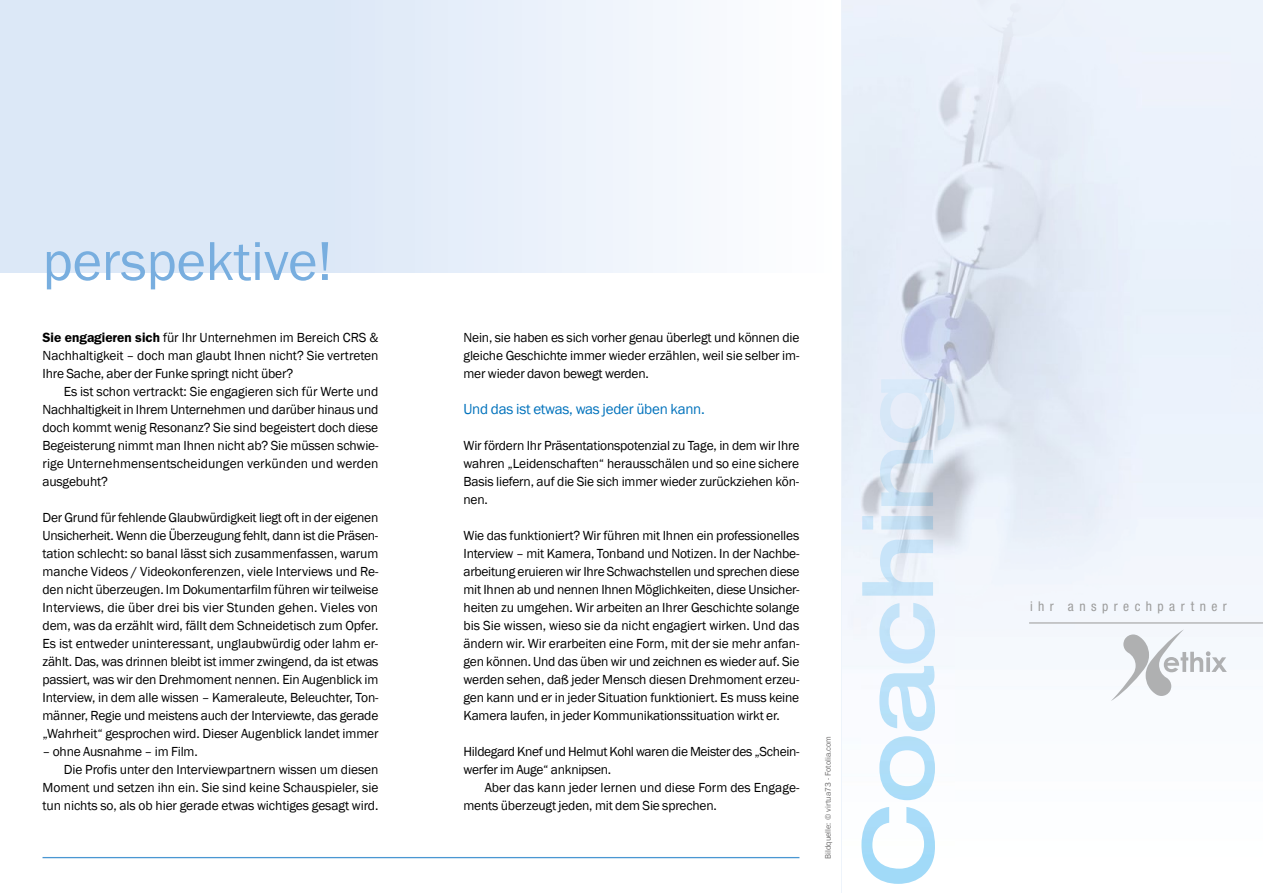
<style>
.page{position:relative;width:1263px;height:893px;background:#fff}
.page>*{position:absolute;margin:0;border:0;box-sizing:border-box;transform-origin:0 0}
.t1{font:56.7px "Franklin Gothic";letter-spacing:-.005em;color:#78aedf}
.t2{font:15px "Franklin Gothic";letter-spacing:-.015em;color:#0072bc}
.t3{font:13.5px/18px "Franklin Gothic";letter-spacing:-.015em;color:#000;text-align:justify}
.t4{font:condensed 13.5px "Helvetica Neue";letter-spacing:.405em;color:#9d9d9c}
.t5{font:8.25px "Franklin Gothic";color:#706f6f}
.s1{font-weight:600}
</style>
<div class="page">
<div style="left:0;top:0;width:831px;height:272px;background:linear-gradient(to right,#d4e3f5,#f9fbfe)"></div>
<hr style="left:43px;top:857px;width:756px;height:1px;background:#4a97d2">
<img style="left:890px;top:0;width:373px;height:411px">
<img style="left:861px;top:379px;width:93px;height:505px">
<img style="left:1146px;top:629px;width:38px;height:67px">
<img style="left:1164px;top:657px;width:15px;height:15px">
<img style="left:1180px;top:652px;width:8px;height:20px">
<img style="left:1190px;top:652px;width:13px;height:20px">
<img style="left:1206px;top:651px;width:4px;height:21px">
<img style="left:1211px;top:657px;width:16px;height:15px">
<img style="left:1111px;top:634px;width:38px;height:67px">
<hr style="left:1029px;top:622px;width:234px;height:1px;background:#9d9d9c">
<h1 class="t1" style="left:43px;top:226px;width:291px">perspektive!</h1>
<p class="t3" style="left:43px;top:329px;width:337px"><span class="s1">Sie engagieren sich</span> für Ihr Unternehmen im Bereich CRS &amp; Nachhaltigkeit – doch man glaubt Ihnen nicht? Sie vertreten Ihre Sache, aber der Funke springt nicht über?</p>
<p class="t3" style="left:43px;top:383px;width:337px;text-indent:21px">Es ist schon vertrackt: Sie engagieren sich für Werte und Nachhaltigkeit in Ihrem Unternehmen und darüber hinaus und doch kommt wenig Resonanz? Sie sind begeistert doch diese Begeisterung nimmt man Ihnen nicht ab? Sie müssen schwie&shy;rige Unternehmensentscheidungen verkünden und werden ausgebuht?</p>
<p class="t3" style="left:43px;top:509px;width:338px">Der Grund für fehlende Glaubwürdigkeit liegt oft in der eigenen Unsicherheit. Wenn die Überzeugung fehlt, dann ist die Präsen&shy;tation schlecht: so banal lässt sich zusammenfassen, warum manche Videos / Videokonferenzen, viele Interviews und Re&shy;den nicht überzeugen. Im Dokumentarfilm führen wir teilweise Interviews, die über drei bis vier Stunden gehen. Vieles von dem, was da erzählt wird, fällt dem Schneidetisch zum Opfer.<br>Es ist entweder uninteressant, unglaubwürdig oder lahm er&shy;zählt. Das, was drinnen bleibt ist immer zwingend, da ist etwas passiert, was wir den Drehmoment nennen. Ein Augenblick im Interview, in dem alle wissen – Kameraleute, Beleuchter, Ton&shy;männer, Regie und meistens auch der Interviewte, das gerade „Wahrheit“ gesprochen wird. Dieser Augenblick landet immer</p>
<p class="t3" style="left:43px;top:743px;width:157px">– ohne Ausnahme – im Film.</p>
<p class="t3" style="left:64px;top:761px;width:316px">Die Profis unter den Interviewpartnern wissen um diesen</p>
<p class="t3" style="left:43px;top:779px;width:337px">Moment und setzen ihn ein. Sie sind keine Schauspieler, sie</p>
<p class="t3" style="left:43px;top:797px;width:337px">tun nichts so, als ob hier gerade etwas wichtiges gesagt wird.</p>
<p class="t3" style="left:463px;top:329px;width:337px">Nein, sie haben es sich vorher genau überlegt und können die gleiche Geschichte immer wieder erzählen, weil sie selber im&shy;mer wieder davon bewegt werden.</p>
<p class="t2" style="left:463px;top:400px;width:243px">Und das ist etwas, was jeder üben kann.</p>
<p class="t3" style="left:463px;top:437px;width:337px">Wir fördern Ihr Präsentationspotenzial zu Tage, in dem wir Ihre wahren „Leidenschaften“ herausschälen und so eine sichere Basis liefern, auf die Sie sich immer wieder zurückziehen kön&shy;nen.</p>
<p class="t3" style="left:463px;top:527px;width:337px">Wie das funktioniert? Wir führen mit Ihnen ein professionelles Interview – mit Kamera, Tonband und Notizen. In der Nachbe&shy;arbeitung eruieren wir Ihre Schwachstellen und sprechen diese mit Ihnen ab und nennen Ihnen Möglichkeiten, diese Unsicher&shy;heiten zu umgehen. Wir arbeiten an Ihrer Geschichte solange bis Sie wissen, wieso sie da nicht engagiert wirken. Und das ändern wir. Wir erarbeiten eine Form, mit der sie mehr anfan&shy;gen können. Und das üben wir und zeichnen es wieder auf. Sie werden sehen, daß jeder Mensch diesen Drehmoment erzeu&shy;gen kann und er in jeder Situation funktioniert. Es muss keine Kamera laufen, in jeder Kommunikationssituation wirkt er.</p>
<p class="t3" style="left:463px;top:743px;width:337px">Hildegard Knef und Helmut Kohl waren die Meister des „Schein&shy;werfer im Auge“ anknipsen.</p>
<p class="t3" style="left:463px;top:779px;width:337px;text-indent:21px">Aber das kann jeder lernen und diese Form des Engage&shy;ments überzeugt jeden, mit dem Sie sprechen.</p>
<p class="t5" style="left:823px;top:859px;width:124px;rotate:-90deg">Bildquelle: © virtua73 - Fotolia.com</p>
<p class="t4" style="left:1030px;top:599px;width:198px">ihr ansprechpartner</p>
</div>
